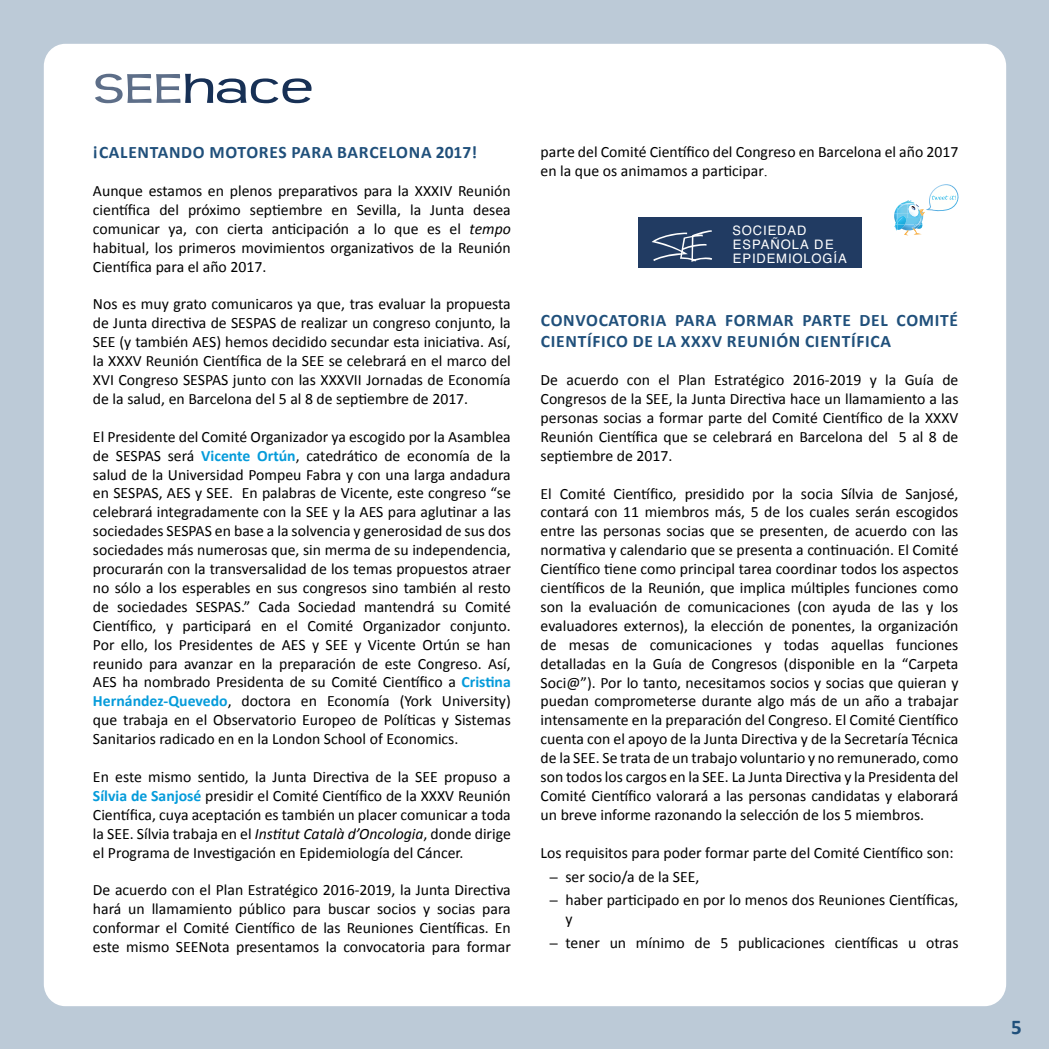
<style>
.page{position:relative;width:1050px;height:1050px;background:#fff}
.page>*{position:absolute;margin:0;border:0;box-sizing:border-box;transform-origin:0 0}
.t1{font:43.75px "Teen";color:#173055;scale:1.29 1}
.t2{font:700 21px "Calibri";color:#20507b}
.t3{font:700 17.5px/21px "Calibri";letter-spacing:.04em;color:#20507b}
.t4{font:15.75px/18.9px "Calibri";color:#000;text-align:justify}
.t5{font:13.12px/13.5px "Helvetica";letter-spacing:.065em;color:#fff}
.s1{color:#5d6e88}
.s2{font-style:italic}
.s3{font-weight:700;color:#059bda}
.s4{font-family:"Times New Roman"}
</style>
<div class="page">
<div style="left:1px;top:1px;width:1048px;height:1048px;background:#bccad7"></div>
<div style="left:44px;top:44px;width:962px;height:962px;background:#fff;border-radius:22px"></div>
<div style="left:638px;top:217px;width:223px;height:51px;background:#213b62"></div>
<svg style="left:652px;top:230px;width:60px;height:32px"></svg>
<svg style="left:894px;top:184px;width:65px;height:52px"></svg>
<h1 class="t1" style="left:93px;top:62px;width:172px"><span class="s1">SEE</span>hace</h1>
<p class="t3" style="left:93px;top:142px;width:386px">¡CALENTANDO MOTORES PARA BARCELONA 2017!</p>
<p class="t4" style="left:93px;top:181px;width:419px">Aunque estamos en plenos preparativos para la XXXIV Reunión científica del próximo septiembre en Sevilla, la Junta desea comunicar ya, con cierta anticipación a lo que es el <span class="s2">tempo </span>habitual, los primeros movimientos organizativos de la Reunión Científica para el año 2017.</p>
<p class="t4" style="left:93px;top:295px;width:419px">Nos es muy grato comunicaros ya que, tras evaluar la propuesta de Junta directiva de SESPAS de realizar un congreso conjunto, la SEE (y también AES) hemos decidido secundar esta iniciativa. Así, la XXXV Reunión Científica de la SEE se celebrará en el marco del XVI Congreso SESPAS junto con las XXXVII Jornadas de Economía de la salud, en Barcelona del 5 al 8 de septiembre de 2017.</p>
<p class="t4" style="left:93px;top:427px;width:419px">El Presidente del Comité Organizador ya escogido por la Asamblea de SESPAS será <span class="s3">VICENTE ORTÚN</span>, catedrático de economía de la salud de la Universidad Pompeu Fabra y con una larga andadura en SESPAS, AES y SEE. En palabras de Vicente, este congreso “se celebrará integradamente con la SEE y la AES para aglutinar a las sociedades SESPAS en base a la solvencia y generosidad de sus dos sociedades más numerosas que, sin merma de su independencia, procurarán con la transversalidad de los temas propuestos atraer no sólo a los esperables en sus congresos sino también al resto de sociedades SESPAS.” Cada Sociedad mantendrá su Comité Científico, y participará en el Comité Organizador conjunto.<br>Por ello, los Presidentes de AES y SEE y Vicente Ortún se han reunido para avanzar en la preparación de este Congreso. Así, AES ha nombrado Presidenta de su Comité Científico a <span class="s3">CRISTINA HERNÁNDEZ-QUEVEDO</span>, doctora en Economía (York University) que trabaja en el Observatorio Europeo de Políticas y Sistemas Sanitarios radicado en en la London School of Economics.</p>
<p class="t4" style="left:93px;top:767px;width:419px">En este mismo sentido, la Junta Directiva de la SEE propuso a <span class="s3">SÍLVIA DE SANJOSÉ</span> presidir el Comité Científico de la XXXV Reunión Científica, cuya aceptación es también un placer comunicar a toda la SEE. Sílvia trabaja en el <span class="s2">Institut Català d’Oncologia</span>, donde dirige el Programa de Investigación en Epidemiología del Cáncer.</p>
<p class="t4" style="left:93px;top:881px;width:419px">De acuerdo con el Plan Estratégico 2016-2019, la Junta Directiva hará un llamamiento público para buscar socios y socias para conformar el Comité Científico de las Reuniones Científicas. En este mismo SEENota presentamos la convocatoria para formar</p>
<p class="t4" style="left:541px;top:142px;width:419px">parte del Comité Científico del Congreso en Barcelona el año 2017 en la que os animamos a participar<span class="s4">.</span></p>
<p class="t5" style="left:732px;top:225px;width:116px">SOCIEDAD<br>ESPAÑOLA DE<br>EPIDEMIOLOGÍA</p>
<p class="t3" style="left:541px;top:310px;width:419px">CONVOCATORIA PARA FORMAR PARTE DEL COMITÉ<br>CI ENTÍFICO DE LA XXXV REUNIÓN CI ENTÍFICA</p>
<p class="t4" style="left:541px;top:371px;width:419px">De acuerdo con el Plan Estratégico 2016-2019 y la Guía de Congresos de la SEE, la Junta Directiva hace un llamamiento a las personas socias a formar parte del Comité Científico de la XXXV Reunión Científica que se celebrará en Barcelona del 5 al 8 de septiembre de 2017.</p>
<p class="t4" style="left:541px;top:484px;width:419px">El Comité Científico, presidido por la socia Sílvia de Sanjosé, contará con 11 miembros más, 5 de los cuales serán escogidos entre las personas socias que se presenten, de acuerdo con las normativa y calendario que se presenta a continuación. El Comité Científico tiene como principal tarea coordinar todos los aspectos científicos de la Reunión, que implica múltiples funciones como son la evaluación de comunicaciones (con ayuda de las y los evaluadores externos), la elección de ponentes, la organización de mesas de comunicaciones y todas aquellas funciones detalladas en la Guía de Congresos (disponible en la “Carpeta Soci@”). Por lo tanto, necesitamos socios y socias que quieran y puedan comprometerse durante algo más de un año a trabajar intensamente en la preparación del Congreso. El Comité Científico cuenta con el apoyo de la Junta Directiva y de la Secretaría Técnica de la SEE. Se trata de un trabajo voluntario y no remunerado, como son todos los cargos en la SEE. La Junta Directiva y la Presidenta del Comité Científico valorará a las personas candidatas y elaborará un breve informe razonando la selección de los 5 miembros.</p>
<p class="t4" style="left:550px;top:841px;width:410px;line-height:23.8px;text-align:left;text-indent:-9px">Los requisitos para poder formar parte del Comité Científico son: ─ ser socio/a de la SEE,<br>─ haber participado en por lo menos dos Reuniones Científicas,</p>
<p class="t4" style="left:550px;top:907px;width:410px;line-height:23.8px;text-indent:16px">y<br>─ tener un mínimo de 5 publicaciones científicas u otras</p>
<h2 class="t2" style="left:1011px;top:1013px;width:12px">5</h2>
</div>
